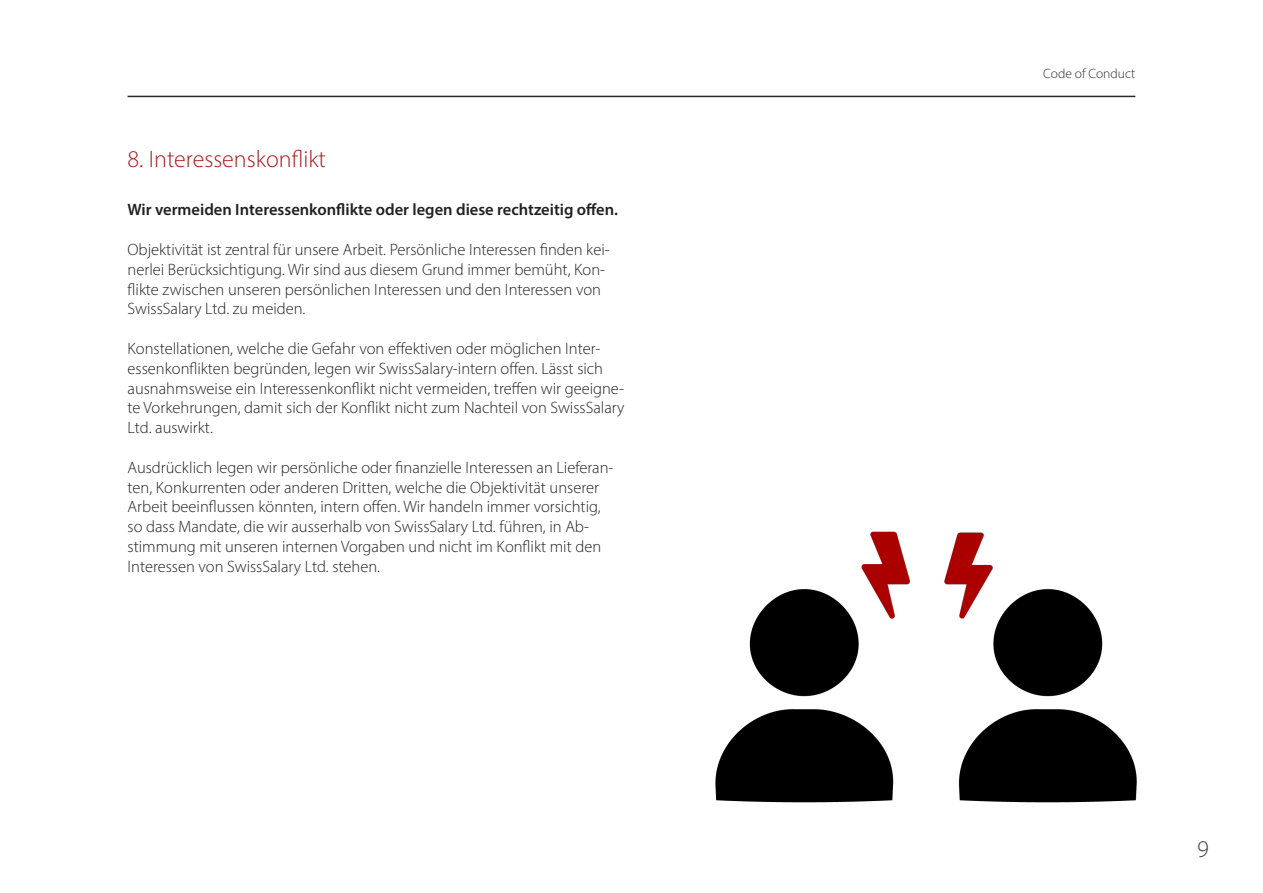
<style>
.page{position:relative;width:1263px;height:893px;background:#fff}
.page>*{position:absolute;margin:0;border:0;box-sizing:border-box;transform-origin:0 0}
.Header_CoC{font:300 24px "Myriad Pro";color:#a81c20}
.t1{font:300 24px "Myriad Pro";color:#3c3e40}
.t2{font:300 16.5px/19.8px "Myriad Pro";color:#231f20}
.t3{font:600 16.5px "Myriad Pro";color:#231f20}
.t4{font:300 13.5px "Myriad Pro";color:#292c2f}
</style>
<div class="page">
<hr style="left:128px;top:96px;width:1007px;height:1px;background:#292c2f">
<img style="left:715px;top:531px;width:422px;height:272px">
<p class="Header_CoC" style="left:128px;top:144px;width:200px">8. Interessenskonflikt</p>
<p class="t3" style="left:128px;top:199px;width:492px">Wir vermeiden Interessenkonflikte oder legen diese rechtzeitig offen.</p>
<p class="t2" style="left:128px;top:239px;width:484px">Objektivität ist zentral für unsere Arbeit. Persönliche Interessen finden kei&shy;nerlei Berücksichtigung. Wir sind aus diesem Grund immer bemüht, Kon&shy;flikte zwischen unseren persönlichen Interessen und den Interessen von SwissSalary Ltd. zu meiden.</p>
<p class="t2" style="left:128px;top:338px;width:498px">Konstellationen, welche die Gefahr von effektiven oder möglichen Inter&shy;essenkonflikten begründen, legen wir SwissSalary-intern offen. Lässt sich ausnahmsweise ein Interessenkonflikt nicht vermeiden, treffen wir geeigne&shy;te Vorkehrungen, damit sich der Konflikt nicht zum Nachteil von SwissSalary Ltd. auswirkt.</p>
<p class="t2" style="left:128px;top:457px;width:487px">Ausdrücklich legen wir persönliche oder finanzielle Interessen an Lieferan&shy;ten, Konkurrenten oder anderen Dritten, welche die Objektivität unserer Arbeit beeinflussen könnten, intern offen. Wir handeln immer vorsichtig, so dass Mandate, die wir ausserhalb von SwissSalary Ltd. führen, in Ab&shy;stimmung mit unseren internen Vorgaben und nicht im Konflikt mit den Interessen von SwissSalary Ltd. stehen.</p>
<p class="t4" style="left:1043px;top:66px;width:94px">Code of Conduct</p>
<h1 class="t1" style="left:1197px;top:834px;width:13px">9</h1>
</div>
